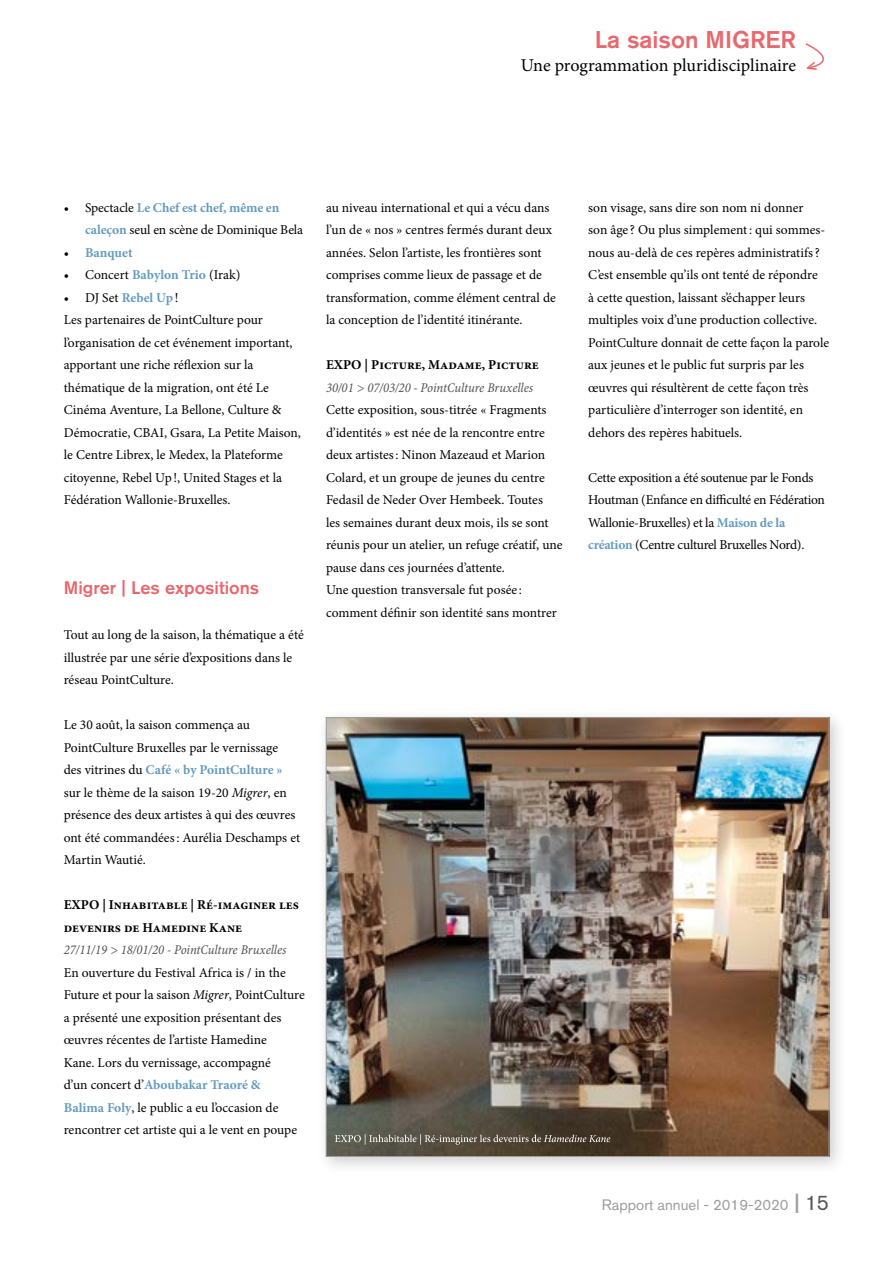
<style>
.page{position:relative;width:893px;height:1263px;background:#fff}
.page>*{position:absolute;margin:0;border:0;box-sizing:border-box;transform-origin:0 0}
.t1{font:500 24px "Akzidenz Grotesk BQ";color:#e7686d}
.t2{font:18px "Minion Pro";letter-spacing:-.005em;color:#000}
.t3{font:500 18px "Akzidenz Grotesk BQ";color:#e7686d}
.t4{font:15px "Akzidenz Grotesk BQ";color:#9d9d9c}
.t5{font:13.5px/22.5px "Minion Pro";letter-spacing:-.005em;color:#000}
.t6{font:700 13.5px/22.5px "Minion Pro";color:#000}
.t7{font:13.5px "Minion Pro Cn It Capt";letter-spacing:-.005em;color:#575756}
.t8{font:700 13.5px "Minion Pro";color:#659cbf}
.s1{font-weight:700;color:#659cbf}
.s2{font-weight:400;color:#000}
.s3{font-style:italic}
.s4{font-weight:500;font-size:21px}
.s5{font-size:21px;color:#575756}
</style>
<div class="page">
<div style="left:316px;top:707px;width:532px;height:468px;background:#000;opacity:.2"></div>
<img style="left:328px;top:719px;width:499px;height:436px">
<svg style="left:335px;top:1134px;width:275px;height:11px;background:#6d675a"></svg>
<svg style="left:805px;top:43px;width:19px;height:26px"></svg>
<h1 class="t1" style="left:595px;top:25px;width:203px">La saison MIGRER</h1>
<h2 class="t2" style="left:521px;top:54px;width:277px">Une programmation pluridisciplinaire</h2>
<p class="t5" style="left:85px;top:196px;width:220px;text-indent:-21px">• Spectacle <span class="s1">Le Chef est chef, même en caleçon</span> seul en scène de Dominique Bela</p>
<p class="t8" style="left:64px;top:243px;width:70px"><span class="s2">•</span> Banquet</p>
<p class="t5" style="left:64px;top:264px;width:178px">• Concert <span class="s1">Babylon Trio</span> (Irak)</p>
<p class="t5" style="left:64px;top:286px;width:239px">• DJ Set <span class="s1">Rebel Up</span>!<br>Les partenaires de PointCulture pour l’organisation de cet événement important, apportant une riche réflexion sur la thématique de la migration, ont été Le Cinéma Aventure, La Bellone, Culture &amp; Démocratie, CBAI, Gsara, La Petite Maison, le Centre Librex, le Medex, la Plateforme citoyenne, Rebel Up!, United Stages et la Fédération Wallonie-Bruxelles.</p>
<h2 class="t3" style="left:64px;top:577px;width:197px">Migrer | Les expositions</h2>
<p class="t5" style="left:64px;top:624px;width:241px">Tout au long de la saison, la thématique a été illustrée par une série d’expositions dans le réseau PointCulture.</p>
<p class="t5" style="left:64px;top:714px;width:238px">Le 30 août, la saison commença au PointCulture Bruxelles par le vernissage<br>des vitrines du <span class="s1">Café « by PointCulture » </span>sur le thème de la saison 19-20 <span class="s3">Migrer</span>, en présence des deux artistes à qui des œuvres ont été commandées: Aurélia Deschamps et Martin Wautié.</p>
<p class="t6" style="left:64px;top:893px;width:237px">EXPO | Inhabitable | Ré-imaginer les devenirs de Hamedine Kane</p>
<p class="t7" style="left:64px;top:940px;width:224px">27/11/19 &gt; 18/01/20 - PointCulture Bruxelles</p>
<p class="t5" style="left:64px;top:961px;width:242px">En ouverture du Festival Africa is / in the Future et pour la saison <span class="s3">Migrer</span>, PointCulture a présenté une exposition présentant des œuvres récentes de l’artiste Hamedine<br>Kane. Lors du vernissage, accompagné<br>d’un concert d’<span class="s1">Aboubakar Traoré &amp;<br>Balima Foly</span>, le public a eu l’occasion de rencontrer cet artiste qui a le vent en poupe</p>
<p class="t5" style="left:326px;top:196px;width:231px">au niveau international et qui a vécu dans l’un de « nos » centres fermés durant deux années. Selon l’artiste, les frontières sont comprises comme lieux de passage et de transformation, comme élément central de la conception de l’identité itinérante.</p>
<p class="t6" style="left:326px;top:353px;width:214px">EXPO | Picture, Madame, Picture</p>
<p class="t7" style="left:326px;top:378px;width:209px">30/01 &gt; 07/03/20 - PointCulture Bruxelles</p>
<p class="t5" style="left:326px;top:399px;width:238px">Cette exposition, sous-titrée « Fragments d’identités » est née de la rencontre entre deux artistes: Ninon Mazeaud et Marion Colard, et un groupe de jeunes du centre Fedasil de Neder Over Hembeek. Toutes<br>les semaines durant deux mois, ils se sont réunis pour un atelier, un refuge créatif, une pause dans ces journées d’attente.<br>Une question transversale fut posée : comment définir son identité sans montrer</p>
<p class="t5" style="left:588px;top:196px;width:242px">son visage, sans dire son nom ni donner<br>son âge ? Ou plus simplement: qui sommes&shy;nous au-delà de ces repères administratifs?<br>C’est ensemble qu’ils ont tenté de répondre<br>à cette question, laissant s’échapper leurs multiples voix d’une production collective.<br>PointCulture donnait de cette façon la parole aux jeunes et le public fut surpris par les œuvres qui résultèrent de cette façon très particulière d’interroger son identité, en dehors des repères habituels.</p>
<p class="t5" style="left:588px;top:466px;width:238px">Cette exposition a été soutenue par le Fonds Houtman (Enfance en difficulté en Fédération Wallonie-Bruxelles) et la <span class="s1">Maison de la création</span> (Centre culturel Bruxelles Nord).</p>
<p class="t4" style="left:602px;top:1196px;width:229px">Rapport annuel - 2019-2020 <span class="s4">|</span> <span class="s5">15</span></p>
</div>
